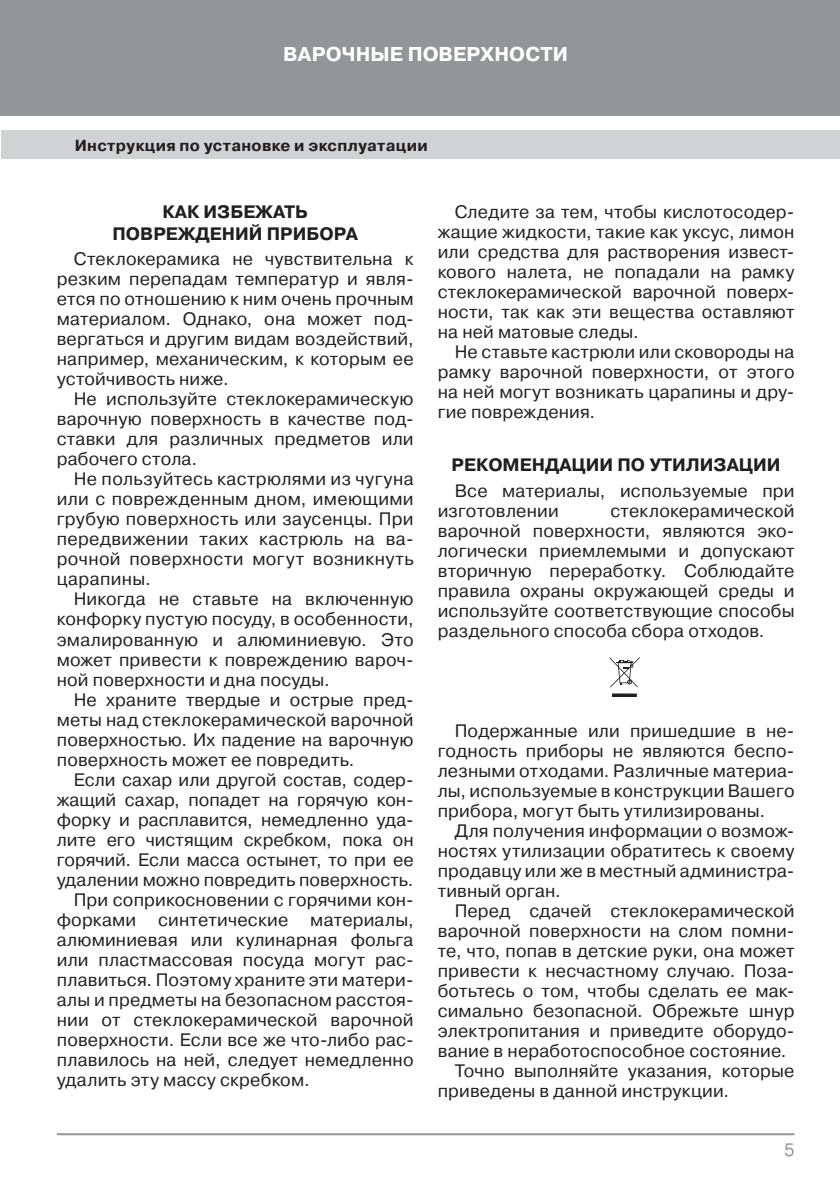
<style>
.page{position:relative;width:840px;height:1191px;background:#fff}
.page>*{position:absolute;margin:0;border:0;box-sizing:border-box;transform-origin:0 0}
.t1{font:700 20px "Pragmatica C";letter-spacing:.005em;color:#fff}
.t2{font:18px/20px "Pragmatica C";letter-spacing:.01em;color:#231f20;text-align:justify}
.t3{font:700 18px/21.6px "Pragmatica C";color:#231f20;text-align:center}
.t4{font:18px "Pragmatica C";color:#939598}
.t5{font:700 16px "Pragmatica C";letter-spacing:.02em;color:#231f20}
</style>
<div class="page">
<div style="left:0;top:0;width:839px;height:116px;background:#939598"></div>
<div style="left:1px;top:130px;width:838px;height:29px;background:#d1d2d4"></div>
<hr style="left:57px;top:1133px;width:737px;height:2px;background:#939598">
<svg style="left:612px;top:693px;width:24px;height:4px"></svg>
<svg style="left:609px;top:657px;width:30px;height:30px"></svg>
<p class="t1" style="left:283px;top:43px;width:286px">ВАРОЧНЫЕ ПОВЕРХНОСТИ</p>
<p class="t5" style="left:75px;top:136px;width:354px">Инструкция по установке и эксплуатации</p>
<p class="t3" style="left:112px;top:201px;width:247px">КАК ИЗБЕЖАТЬ<br>ПОВРЕЖДЕНИЙ ПРИБОРА</p>
<p class="t2" style="left:57px;top:249px;width:358px;text-indent:17px">Стеклокерамика не чувствительна к резким перепадам температур и явля&shy;ется по отношению к ним очень прочным материалом. Однако, она может под&shy;вергаться и другим видам воздействий, например, механическим, к которым ее устойчивость ниже.</p>
<p class="t2" style="left:57px;top:389px;width:358px;text-indent:17px">Не используйте стеклокерамическую варочную поверхность в качестве под&shy;ставки для различных предметов или рабочего стола.</p>
<p class="t2" style="left:57px;top:469px;width:358px;text-indent:17px">Не пользуйтесь кастрюлями из чугуна или с поврежденным дном, имеющими грубую поверхность или заусенцы. При передвижении таких кастрюль на ва&shy;рочной поверхности могут возникнуть царапины.</p>
<p class="t2" style="left:57px;top:589px;width:358px;text-indent:17px">Никогда не ставьте на включенную конфорку пустую посуду, в особенности, эмалированную и алюминиевую. Это может привести к повреждению вароч&shy;ной поверхности и дна посуды.</p>
<p class="t2" style="left:57px;top:689px;width:358px;text-indent:17px">Не храните твердые и острые пред&shy;меты над стеклокерамической варочной поверхностью. Их падение на варочную поверхность может ее повредить.</p>
<p class="t2" style="left:74px;top:769px;width:341px">Если сахар или другой состав, содер-</p>
<p class="t2" style="left:57px;top:789px;width:358px">жащий сахар, попадет на горячую кон-</p>
<p class="t2" style="left:57px;top:809px;width:358px">форку и расплавится, немедленно уда-</p>
<p class="t2" style="left:57px;top:829px;width:358px">лите его чистящим скребком, пока он</p>
<p class="t2" style="left:57px;top:849px;width:358px">горячий. Если масса остынет, то при ее</p>
<p class="t2" style="left:57px;top:869px;width:358px">удалении можно повредить поверхность.</p>
<p class="t2" style="left:74px;top:889px;width:341px">При соприкосновении с горячими кон-</p>
<p class="t2" style="left:57px;top:909px;width:358px">форками синтетические материалы,</p>
<p class="t2" style="left:57px;top:929px;width:358px">алюминиевая или кулинарная фольга</p>
<p class="t2" style="left:57px;top:949px;width:358px">или пластмассовая посуда могут рас-</p>
<p class="t2" style="left:57px;top:969px;width:358px">плавиться. Поэтому храните эти матери-</p>
<p class="t2" style="left:57px;top:989px;width:358px">алы и предметы на безопасном расстоя-</p>
<p class="t2" style="left:57px;top:1009px;width:358px">нии от стеклокерамической варочной</p>
<p class="t2" style="left:57px;top:1029px;width:358px">поверхности. Если все же что-либо рас-</p>
<p class="t2" style="left:57px;top:1049px;width:358px">плавилось на ней, следует немедленно</p>
<p class="t2" style="left:57px;top:1069px;width:254px">удалить эту массу скребком.</p>
<p class="t2" style="left:437px;top:202px;width:358px;text-indent:17px">Следите за тем, чтобы кислотосодер&shy;жащие жидкости, такие как уксус, лимон или средства для растворения извест&shy;кового налета, не попадали на рамку стеклокерамической варочной поверх&shy;ности, так как эти вещества оставляют на ней матовые следы.</p>
<p class="t2" style="left:437px;top:342px;width:358px;text-indent:17px">Не ставьте кастрюли или сковороды на рамку варочной поверхности, от этого на ней могут возникать царапины и дру&shy;гие повреждения.</p>
<p class="t3" style="left:451px;top:454px;width:330px">РЕКОМЕНДАЦИИ ПО УТИЛИЗАЦИИ</p>
<p class="t2" style="left:437px;top:480px;width:358px;text-indent:17px">Все материалы, используемые при изготовлении</p>
<p class="t2" style="left:437px;top:500px;width:358px;text-indent:172px">стеклокерамической варочной поверхности, являются эко&shy;логически приемлемыми и допускают вторичную переработку. Соблюдайте правила охраны окружающей среды и используйте соответствующие способы раздельного способа сбора отходов.</p>
<p class="t2" style="left:437px;top:721px;width:358px;text-indent:17px">Подержанные или пришедшие в не&shy;годность приборы не являются беспо&shy;лезными отходами. Различные материа&shy;лы, используемые в конструкции Вашего прибора, могут быть утилизированы.</p>
<p class="t2" style="left:437px;top:821px;width:358px;text-indent:17px">Для получения информации о возмож&shy;ностях утилизации обратитесь к своему продавцу или же в местный администра&shy;тивный орган.</p>
<p class="t2" style="left:454px;top:901px;width:341px">Перед сдачей стеклокерамической</p>
<p class="t2" style="left:437px;top:921px;width:358px">варочной поверхности на слом помни-</p>
<p class="t2" style="left:437px;top:941px;width:358px">те, что, попав в детские руки, она может</p>
<p class="t2" style="left:437px;top:961px;width:358px">привести к несчастному случаю. Поза-</p>
<p class="t2" style="left:437px;top:981px;width:358px">ботьтесь о том, чтобы сделать ее мак-</p>
<p class="t2" style="left:437px;top:1001px;width:358px">симально безопасной. Обрежьте шнур</p>
<p class="t2" style="left:437px;top:1021px;width:358px">электропитания и приведите оборудо-</p>
<p class="t2" style="left:437px;top:1041px;width:350px">вание в неработоспособное состояние.</p>
<p class="t2" style="left:454px;top:1061px;width:341px">Точно выполняйте указания, которые</p>
<p class="t2" style="left:437px;top:1081px;width:293px">приведены в данной инструкции.</p>
<p class="t4" style="left:783px;top:1139px;width:12px">5</p>
</div>
